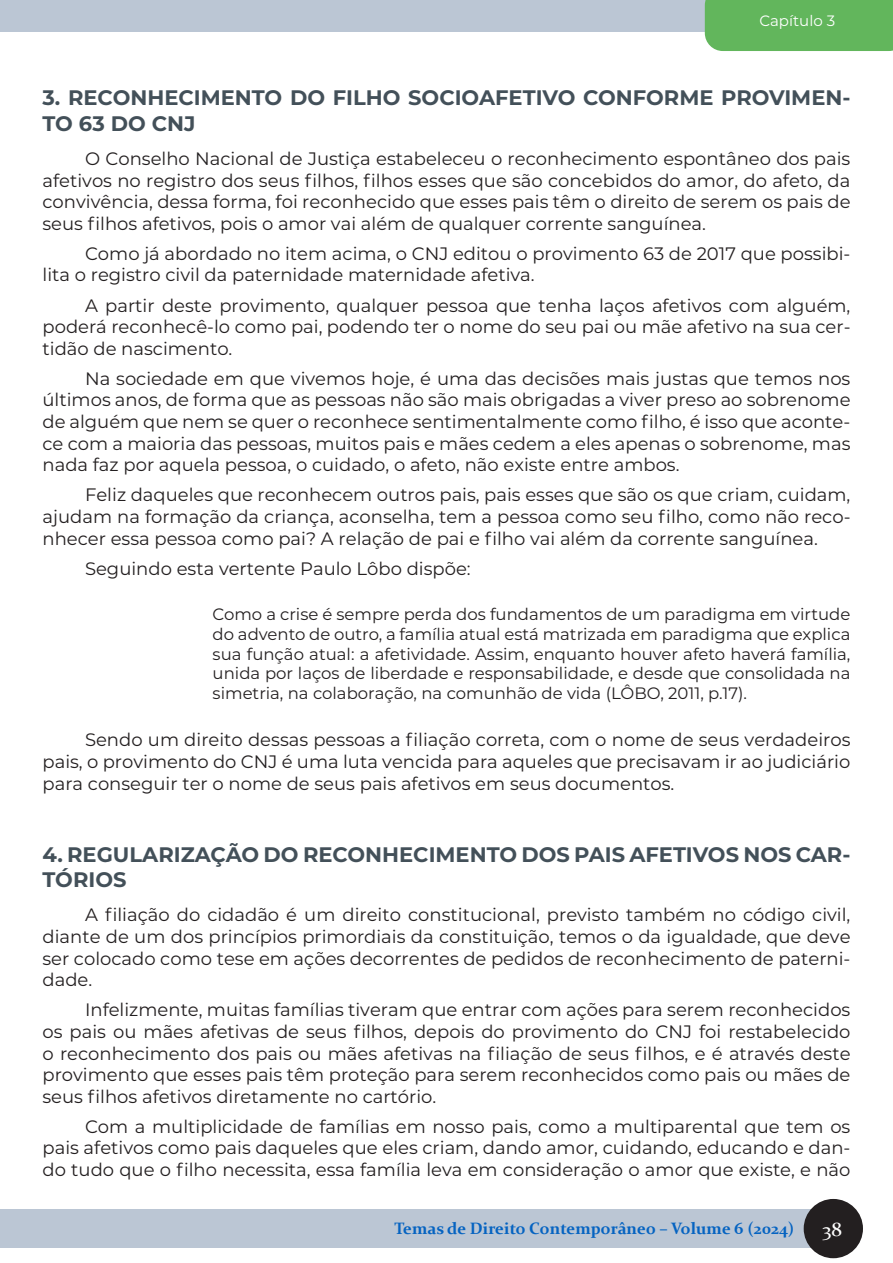
<style>
.page{position:relative;width:893px;height:1263px;background:#fff}
.page>*{position:absolute;margin:0;border:0;box-sizing:border-box;transform-origin:0 0}
.t1{font:700 21px/25.2px "Montserrat";color:#435059}
.t2{font:19.5px "Constantia";color:#fff}
.t3{font:18px/21.6px "Montserrat";color:#231f20;text-align:justify}
.t4{font:16.5px/19.8px "Montserrat";color:#231f20;text-align:justify}
.t5{font:700 16.5px "Constantia";color:#0563c1}
.t6{font:15px "Montserrat";color:#fff}
</style>
<div class="page">
<div style="left:0;top:0;width:893px;height:32px;background:#bbc6d4"></div>
<div style="left:705px;top:0;width:188px;height:51px;background:#62b65c"></div>
<div style="left:0;top:1209px;width:815px;height:39px;background:#bbc6d4"></div>
<div style="left:804px;top:1199px;width:59px;height:59px;background:#231f20;border-radius:50%"></div>
<p class="t6" style="left:759px;top:11px;width:77px">Capítulo 3</p>
<p class="t1" style="left:43px;top:84px;width:809px">3. RECONHECIMENTO DO FILHO SOCIOAFETIVO CONFORME PROVIMEN-<br>TO 63 DO CNJ</p>
<p class="t3" style="left:43px;top:147px;width:809px;text-indent:43px">O Conselho Nacional de Justiça estabeleceu o reconhecimento espontâneo dos pais afetivos no registro dos seus filhos, filhos esses que são concebidos do amor, do afeto, da convivência, dessa forma, foi reconhecido que esses pais têm o direito de serem os pais de seus filhos afetivos, pois o amor vai além de qualquer corrente sanguínea.</p>
<p class="t3" style="left:43px;top:242px;width:809px;text-indent:43px">Como já abordado no item acima, o CNJ editou o provimento 63 de 2017 que possibi&shy;lita o registro civil da paternidade maternidade afetiva.</p>
<p class="t3" style="left:43px;top:294px;width:809px;text-indent:43px">A partir deste provimento, qualquer pessoa que tenha laços afetivos com alguém, poderá reconhecê-lo como pai, podendo ter o nome do seu pai ou mãe afetivo na sua cer&shy;tidão de nascimento.</p>
<p class="t3" style="left:43px;top:367px;width:809px;text-indent:43px">Na sociedade em que vivemos hoje, é uma das decisões mais justas que temos nos últimos anos, de forma que as pessoas não são mais obrigadas a viver preso ao sobrenome de alguém que nem se quer o reconhece sentimentalmente como filho, é isso que aconte&shy;ce com a maioria das pessoas, muitos pais e mães cedem a eles apenas o sobrenome, mas nada faz por aquela pessoa, o cuidado, o afeto, não existe entre ambos.</p>
<p class="t3" style="left:43px;top:483px;width:809px;text-indent:43px">Feliz daqueles que reconhecem outros pais, pais esses que são os que criam, cuidam, ajudam na formação da criança, aconselha, tem a pessoa como seu filho, como não reco&shy;nhecer essa pessoa como pai? A relação de pai e filho vai além da corrente sanguínea.</p>
<p class="t3" style="left:85px;top:557px;width:387px">Seguindo esta vertente Paulo Lôbo dispõe:</p>
<p class="t4" style="left:213px;top:604px;width:639px">Como a crise é sempre perda dos fundamentos de um paradigma em virtude do advento de outro, a família atual está matrizada em paradigma que explica sua função atual: a afetividade. Assim, enquanto houver afeto haverá família, unida por laços de liberdade e responsabilidade, e desde que consolidada na simetria, na colaboração, na comunhão de vida (LÔBO, 2011, p.17).</p>
<p class="t3" style="left:43px;top:728px;width:809px;text-indent:43px">Sendo um direito dessas pessoas a filiação correta, com o nome de seus verdadeiros pais, o provimento do CNJ é uma luta vencida para aqueles que precisavam ir ao judiciário para conseguir ter o nome de seus pais afetivos em seus documentos.</p>
<p class="t1" style="left:43px;top:841px;width:809px">4. REGULARIZAÇÃO DO RECONHECIMENTO DOS PAIS AFETIVOS NOS CAR-<br>TÓRIOS</p>
<p class="t3" style="left:43px;top:904px;width:809px;text-indent:43px">A filiação do cidadão é um direito constitucional, previsto também no código civil, diante de um dos princípios primordiais da constituição, temos o da igualdade, que deve ser colocado como tese em ações decorrentes de pedidos de reconhecimento de paterni&shy;dade.</p>
<p class="t3" style="left:43px;top:998px;width:809px;text-indent:43px">Infelizmente, muitas famílias tiveram que entrar com ações para serem reconhecidos os pais ou mães afetivas de seus filhos, depois do provimento do CNJ foi restabelecido o reconhecimento dos pais ou mães afetivas na filiação de seus filhos, e é através deste provimento que esses pais têm proteção para serem reconhecidos como pais ou mães de seus filhos afetivos diretamente no cartório.</p>
<p class="t3" style="left:43px;top:1115px;width:809px;text-indent:43px">Com a multiplicidade de famílias em nosso pais, como a multiparental que tem os pais afetivos como pais daqueles que eles criam, dando amor, cuidando, educando e dan&shy;do tudo que o filho necessita, essa família leva em consideração o amor que existe, e não</p>
<p class="t5" style="left:394px;top:1217px;width:401px">Temas de Direito Contemporâneo – Volume 6 (2024)</p>
<p class="t2" style="left:823px;top:1216px;width:21px">38</p>
</div>
